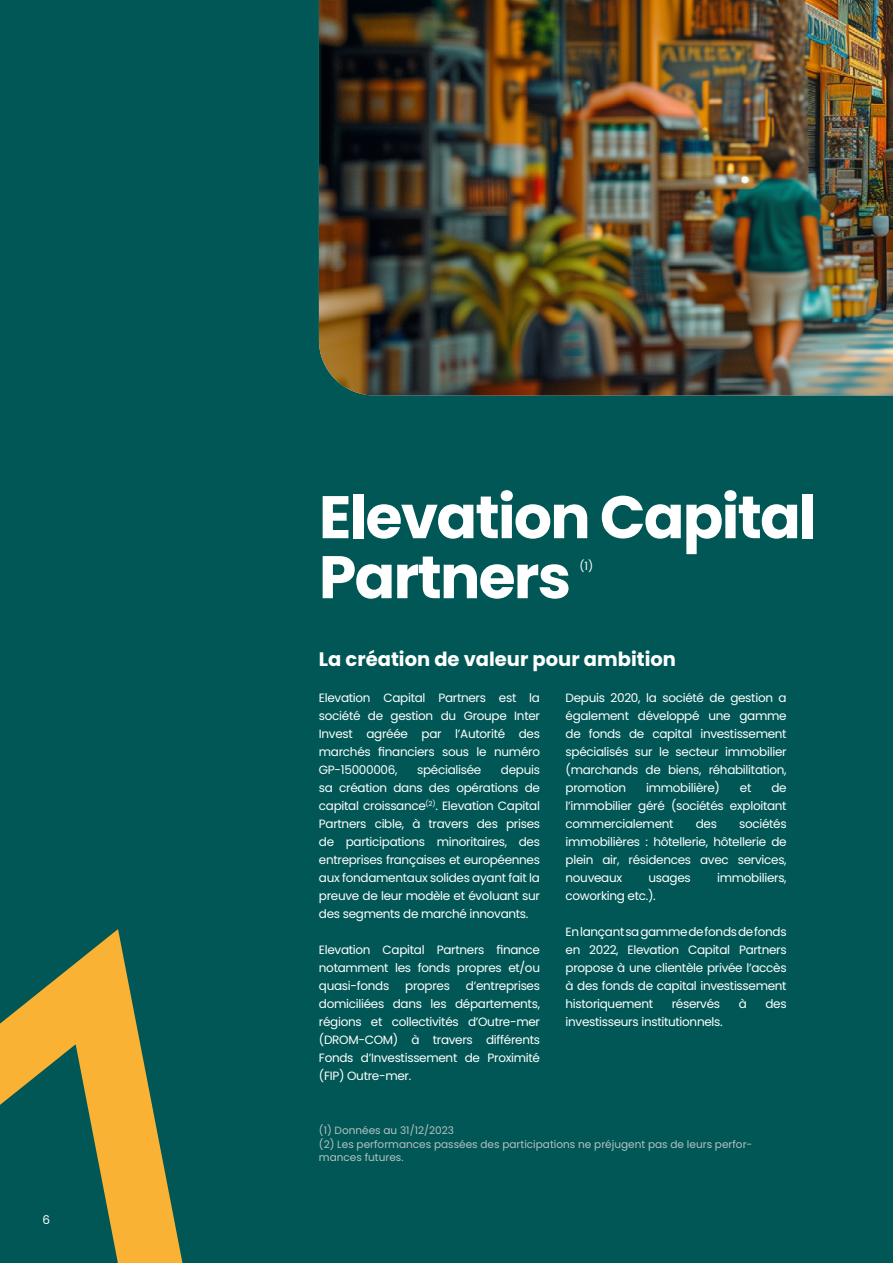
<style>
.page{position:relative;width:893px;height:1263px;background:#015756}
.page>*{position:absolute;margin:0;border:0;box-sizing:border-box;transform-origin:0 0}
.t1{font:700 60px/60px "Poppins";letter-spacing:-.03em;color:#fff}
.t2{font:700 19.5px "Poppins";color:#fff}
.t3{font:12px/18px "Poppins";letter-spacing:-.025em;color:#fff;text-align:justify}
.t4{font:11.4px "Poppins";color:#fff}
.t5{font:10.5px/13.5px "Poppins";color:#b6c2c3}
</style>
<div class="page">
<svg style="left:0;top:929px;width:183px;height:334px"></svg>
<img style="left:319px;top:0;width:574px;height:395px">
<p class="t3" style="left:43px;top:1211px;width:9px">6</p>
<h1 class="t1" style="left:319px;top:487px;width:499px">Elevation Capital<br>Partners</h1>
<p class="t4" style="left:579px;top:559px;width:15px">(1)</p>
<h2 class="t2" style="left:319px;top:648px;width:359px">La création de valeur pour ambition</h2>
<p class="t3" style="left:319px;top:689px;width:223px">Elevation Capital Partners est la société de gestion du Groupe Inter Invest agréée par l’Autorité des marchés financiers sous le numéro GP-15000006,</p>
<p class="t3" style="left:566px;top:689px;width:223px">Depuis 2020, la société de gestion a également développé une gamme de fonds de capital investissement spécialisés sur le secteur immobilier (marchands de biens, réhabilitation, promotion</p>
<p class="t3" style="left:417px;top:761px;width:66px">spécialisée</p>
<p class="t3" style="left:319px;top:761px;width:223px;text-indent:182px">depuis sa création dans des opérations de capital croissance<sup>(2)</sup>. Elevation Capital Partners cible, à travers des prises de participations minoritaires, des entreprises françaises et européennes aux fondamentaux solides ayant fait la preuve de leur modèle et évoluant sur des segments de marché innovants.</p>
<p class="t3" style="left:319px;top:941px;width:223px">Elevation Capital Partners finance notamment les fonds propres et/ou quasi-fonds</p>
<p class="t3" style="left:646px;top:779px;width:75px">immobilière)</p>
<p class="t3" style="left:740px;top:779px;width:13px">et</p>
<p class="t3" style="left:566px;top:779px;width:223px;text-indent:206px">de l’immobilier géré (sociétés exploitant commercialement</p>
<p class="t3" style="left:566px;top:815px;width:223px;text-indent:174px">sociétés immobilières : hôtellerie, hôtellerie de plein air, résidences avec services, nouveaux</p>
<p class="t3" style="left:696px;top:815px;width:23px">des</p>
<p class="t3" style="left:648px;top:869px;width:44px">usages</p>
<p class="t3" style="left:717px;top:869px;width:71px">immobiliers,</p>
<p class="t3" style="left:566px;top:887px;width:92px">coworking etc.).</p>
<p class="t3" style="left:566px;top:923px;width:223px">En lançant sa gamme de fonds de fonds en 2022, Elevation Capital Partners propose à une clientèle privée l’accès à des fonds de capital investissement historiquement</p>
<p class="t3" style="left:319px;top:977px;width:223px;text-indent:147px">d’entreprises domiciliées dans les départements, régions et collectivités d’Outre-mer (DROM-COM) à travers différents Fonds d’Investissement de Proximité (FIP) Outre-mer.</p>
<p class="t3" style="left:405px;top:977px;width:46px">propres</p>
<p class="t3" style="left:672px;top:995px;width:50px">réservés</p>
<p class="t3" style="left:739px;top:995px;width:10px">à</p>
<p class="t3" style="left:765px;top:995px;width:23px">des</p>
<p class="t3" style="left:566px;top:1013px;width:159px">investisseurs institutionnels.</p>
<p class="t5" style="left:319px;top:1124px;width:435px">(1) Données au 31/12/2023<br>(2) Les performances passées des participations ne préjugent pas de leurs perfor&shy;mances futures.</p>
</div>
